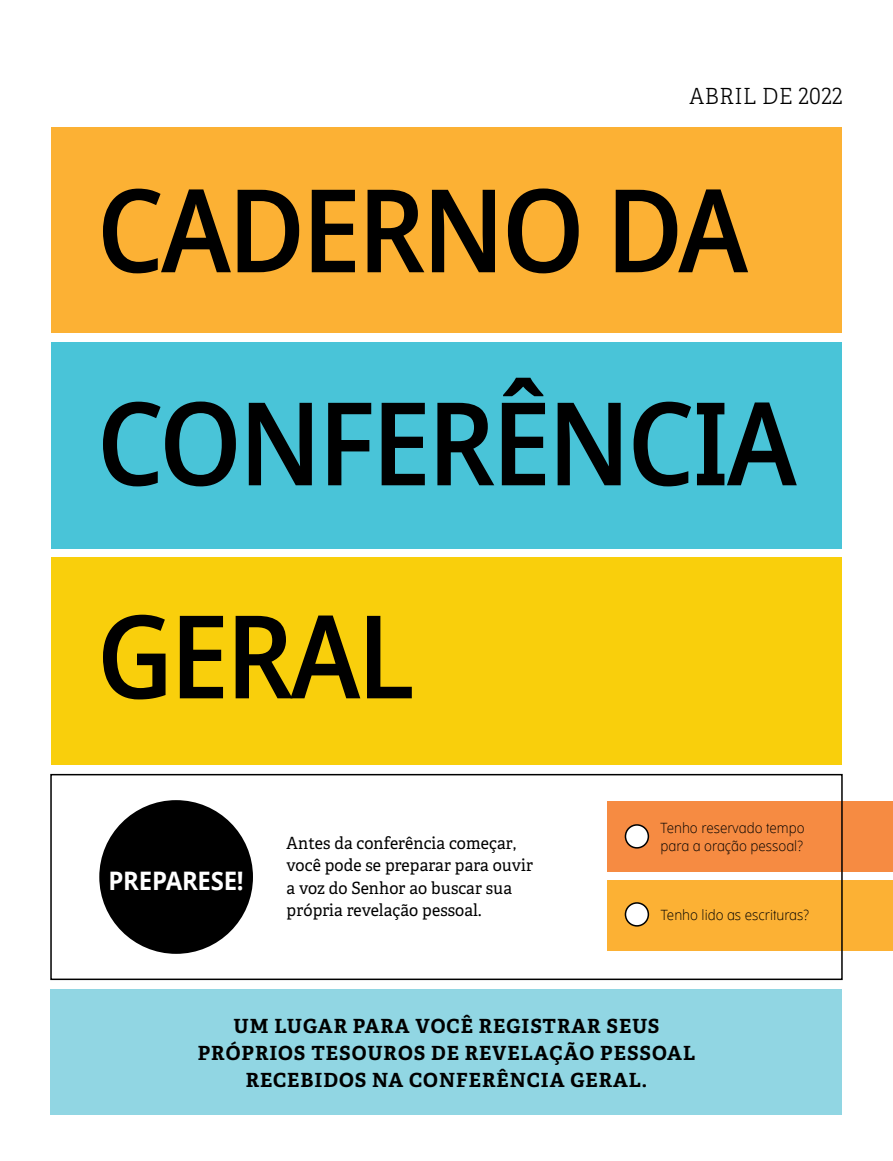
<style>
.page{position:relative;width:893px;height:1161px;background:#fff}
.page>*{position:absolute;margin:0;border:0;box-sizing:border-box;transform-origin:0 0}
.Art__Title{font:600 115.5px/213px "Dots Solid Condlds Lat";letter-spacing:-.025em;color:#000}
.Annotation_Title{font:700 25.5px "Dots Solidlds Lat";letter-spacing:-.01em;color:#fff;scale:.94 1}
.Art__Title_Number{font:300 22.2px "Helam Slablds Lat";letter-spacing:.025em;color:#000;scale:.95 1}
.Art__Subtitle{font:700 19.5px/27px "Helam Slablds Lat";letter-spacing:.05em;color:#000;text-align:center}
.Art__Para_Subhead_Fi{font:16.8px/22.5px "Helam Slablds Lat";letter-spacing:.01em;color:#000;scale:.95 1}
.Art__Bullet_List_LAN{font:300 14.1px/18px "Dots Solidlds Lat";color:#000;scale:.95 1}
</style>
<div class="page">
<div style="left:607px;top:801px;width:286px;height:71px;background:#f68b42"></div>
<div style="left:607px;top:880px;width:286px;height:70px;background:#fcb134"></div>
<div style="left:51px;top:128px;width:791px;height:205px;background:#fcb134"></div>
<div style="left:51px;top:558px;width:791px;height:207px;background:#f9cf0c"></div>
<div style="left:51px;top:342px;width:791px;height:207px;background:#49c4d8"></div>
<div style="left:50px;top:989px;width:792px;height:125px;background:#91d6e3"></div>
<div style="left:50px;top:774px;width:793px;height:206px;border:2px solid #000"></div>
<div style="left:625px;top:825px;width:23px;height:23px;background:#fff;border-radius:50%"></div>
<div style="left:625px;top:824px;width:24px;height:24px;border:2px solid #000;border-radius:50%"></div>
<div style="left:625px;top:903px;width:23px;height:23px;background:#fff;border-radius:50%"></div>
<div style="left:625px;top:902px;width:24px;height:24px;border:2px solid #000;border-radius:50%"></div>
<div style="left:99px;top:800px;width:154px;height:154px;background:#000;border-radius:50%"></div>
<p class="Art__Title_Number" style="left:690px;top:79px;width:163px">ABRIL DE 2022</p>
<p class="Art__Title" style="left:97px;top:125px;width:701px">CADERNO DA<br>CONFERÊNCIA<br>GERAL</p>
<p class="Annotation_Title" style="left:109px;top:861px;width:145px">PREPARESE!</p>
<p class="Art__Para_Subhead_Fi" style="left:287px;top:831px;width:261px">Antes da conferência começar, você pode se preparar para ouvir a voz do Senhor ao buscar sua própria revelação pessoal.</p>
<p class="Art__Bullet_List_LAN" style="left:661px;top:819px;width:153px">Tenho reservado tempo para a oração pessoal?</p>
<p class="Art__Bullet_List_LAN" style="left:661px;top:905px;width:158px">Tenho lido as escrituras?</p>
<p class="Art__Subtitle" style="left:198px;top:1012px;width:499px">UM LUGAR PARA VOCÊ REGISTRAR SEUS<br>PRÓPRIOS TESOUROS DE REVELAÇÃO PESSOAL<br>RECEBIDOS NA CONFERÊNCIA GERAL.</p>
</div>
